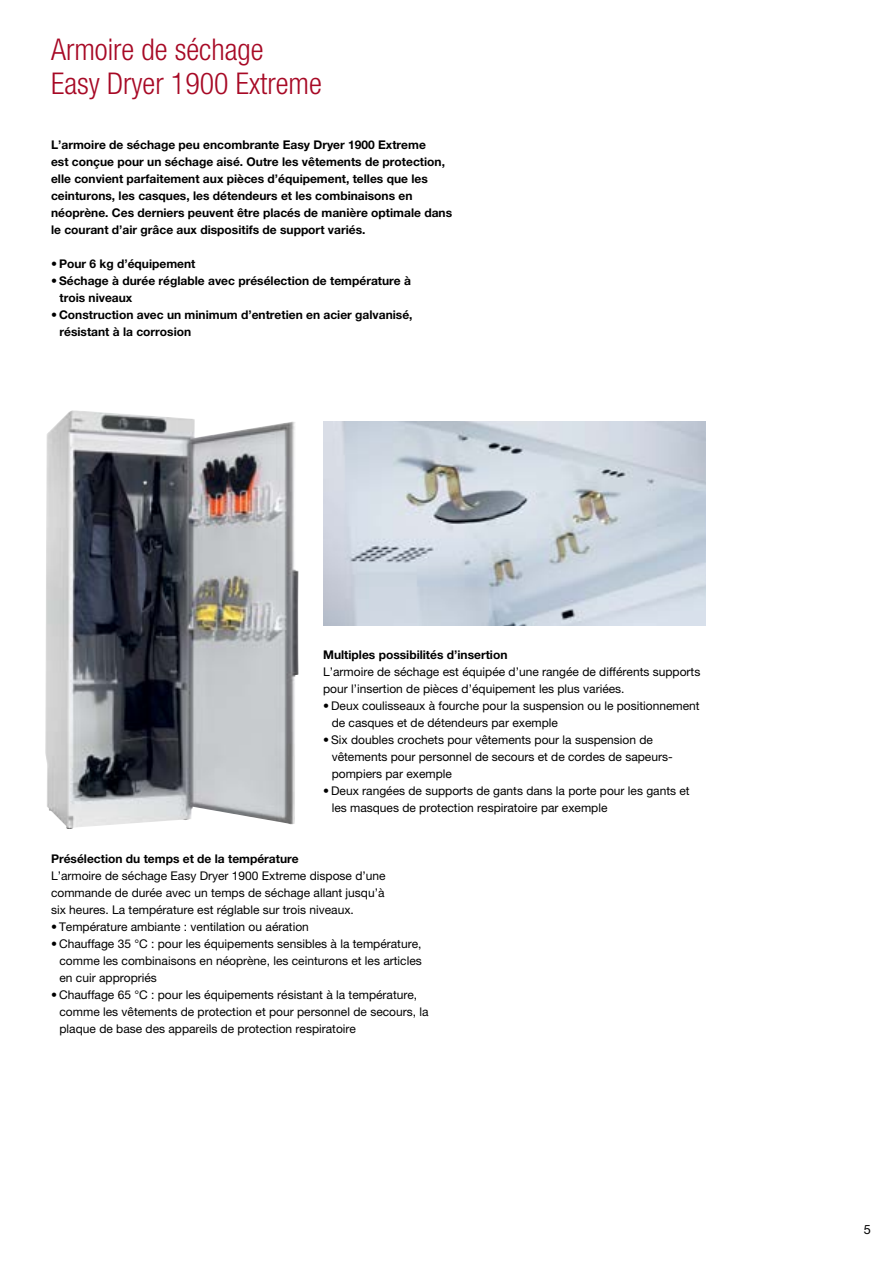
<style>
.page{position:relative;width:893px;height:1263px;background:#fff}
.page>*{position:absolute;margin:0;border:0;box-sizing:border-box;transform-origin:0 0}
.t1{font:300 condensed 30px/34px "Helvetica Neue LTW1 G";color:#a70925}
.t2{font:12.75px "Helvetica Neue LTW1 G";color:#000}
.t3{font:12px/17px "Helvetica Neue LTW1 G";color:#000}
.t4{font:700 12px/17px "Helvetica Neue LTW1 G";color:#000}
.s1{font-weight:400}
</style>
<div class="page">
<img style="left:45px;top:410px;width:253px;height:419px">
<img style="left:323px;top:421px;width:383px;height:204px">
<h1 class="t1" style="left:51px;top:32px;width:272px">Armoire de séchage<br>Easy Dryer 1900 Extreme</h1>
<p class="t4" style="left:51px;top:136px;width:403px">L’armoire de séchage peu encombrante Easy Dryer 1900 Extreme<br>est conçue pour un séchage aisé. Outre les vêtements de protection, elle convient parfaitement aux pièces d’équipement, telles que les ceinturons, les casques, les détendeurs et les combinaisons en néoprène. Ces derniers peuvent être placés de manière optimale dans le courant d’air grâce aux dispositifs de support variés.</p>
<p class="t4" style="left:51px;top:255px;width:146px"><span class="s1">•</span> Pour 6 kg d’équipement</p>
<p class="t4" style="left:60px;top:272px;width:353px;text-indent:-9px"><span class="s1">•</span> Séchage à durée réglable avec présélection de température à trois niveaux</p>
<p class="t4" style="left:60px;top:306px;width:355px;text-indent:-9px"><span class="s1">•</span> Construction avec un minimum d’entretien en acier galvanisé, résistant à la corrosion</p>
<p class="t4" style="left:323px;top:646px;width:186px">Multiples possibilités d’insertion</p>
<p class="t3" style="left:323px;top:663px;width:379px">L’armoire de séchage est équipée d’une rangée de différents supports pour l’insertion de pièces d’équipement les plus variées.</p>
<p class="t3" style="left:332px;top:697px;width:370px;text-indent:-9px">• Deux coulisseaux à fourche pour la suspension ou le positionnement de casques et de détendeurs par exemple</p>
<p class="t3" style="left:332px;top:731px;width:342px;text-indent:-9px">• Six doubles crochets pour vêtements pour la suspension de vêtements pour personnel de secours et de cordes de sapeurs&shy;pompiers par exemple</p>
<p class="t3" style="left:332px;top:782px;width:360px;text-indent:-9px">• Deux rangées de supports de gants dans la porte pour les gants et les masques de protection respiratoire par exemple</p>
<p class="t4" style="left:51px;top:850px;width:249px">Présélection du temps et de la température</p>
<p class="t3" style="left:51px;top:867px;width:336px;text-align:justify">L’armoire de séchage Easy Dryer 1900 Extreme dispose d’une commande de durée avec un temps de séchage allant jusqu’à six heures. La température est réglable sur trois niveaux.</p>
<p class="t3" style="left:51px;top:918px;width:259px">• Température ambiante : ventilation ou aération</p>
<p class="t3" style="left:60px;top:935px;width:364px;text-align:justify;text-indent:-9px">• Chauffage 35 °C : pour les équipements sensibles à la température, comme les combinaisons en néoprène, les ceinturons et les articles en cuir appropriés</p>
<p class="t3" style="left:60px;top:986px;width:370px;text-indent:-9px">• Chauffage 65 °C : pour les équipements résistant à la température, comme les vêtements de protection et pour personnel de secours, la plaque de base des appareils de protection respiratoire</p>
<p class="t2" style="left:864px;top:1221px;width:9px">5</p>
</div>
